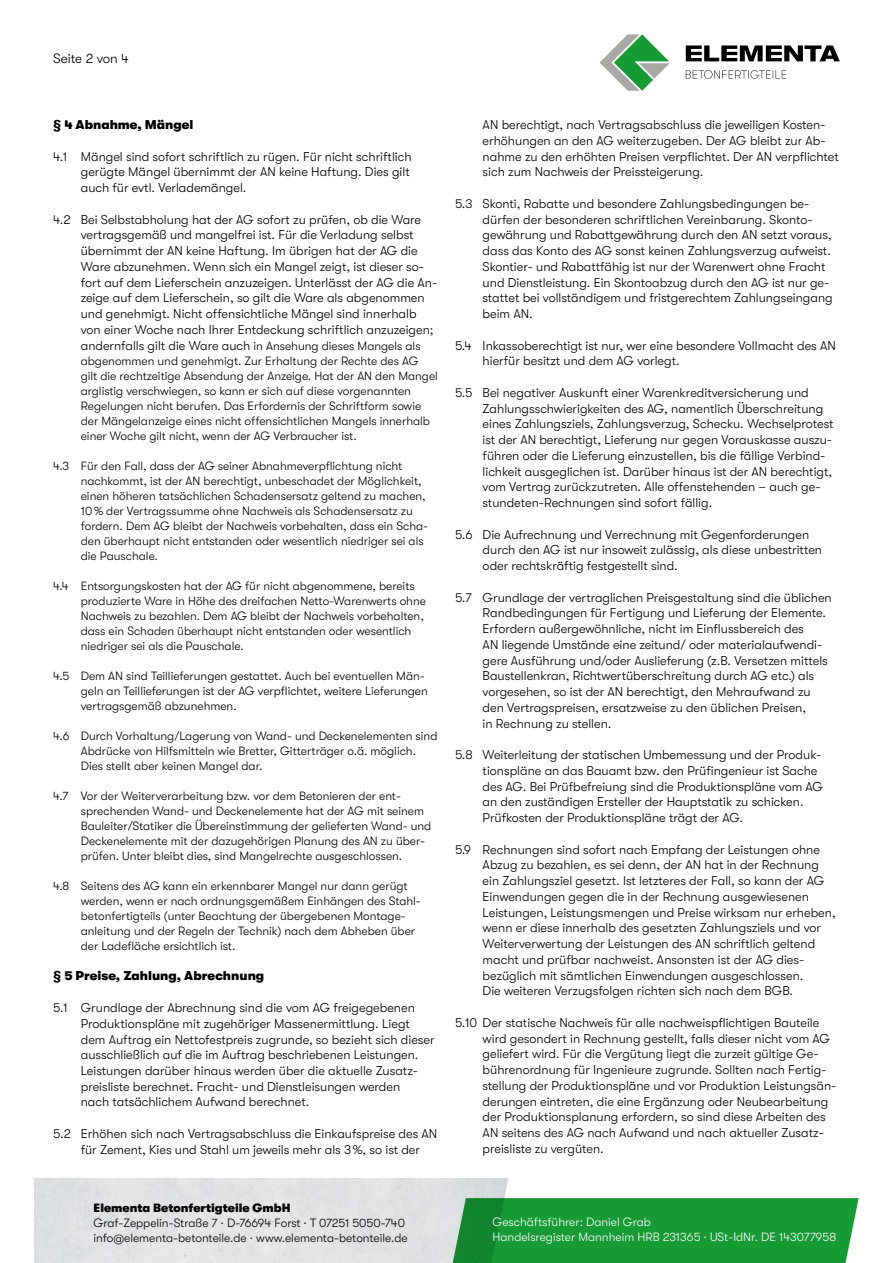
<style>
.page{position:relative;width:893px;height:1263px;background:#fff}
.page>*{position:absolute;margin:0;border:0;box-sizing:border-box;transform-origin:0 0}
.t1{font:300 13.5px "GT Walsheim Pro";color:#000}
.t2{font:300 12.75px/15.8px "GT Walsheim Pro";color:#000}
.t3{font:900 12.75px "GT Walsheim Pro";color:#000}
.t4{font:300 12px/15px "GT Walsheim Pro";color:#000}
.t5{font:300 12px/15px "GT Walsheim Pro";color:#fff}
.t6{font:900 12px "GT Walsheim Pro";color:#000}
.s1{font-size:12px}
</style>
<div class="page">
<svg style="left:450px;top:1198px;width:409px;height:65px;background:#1d9b3b"></svg>
<svg style="left:600px;top:34px;width:70px;height:57px"></svg>
<svg style="left:686px;top:70px;width:100px;height:9px"></svg>
<svg style="left:686px;top:45px;width:154px;height:16px"></svg>
<p class="t1" style="left:53px;top:50px;width:77px">Seite 2 von 4</p>
<p class="t3" style="left:53px;top:118px;width:142px">§ 4 Abnahme, Mängel</p>
<p class="t2" style="left:81px;top:148px;width:332px;text-indent:-28px">4.1 Mängel sind sofort schriftlich zu rügen. Für nicht schriftlich gerügte Mängel übernimmt der AN keine Haftung. Dies gilt auch für evtl. Verlademängel.</p>
<p class="t2" style="left:81px;top:211px;width:358px;text-indent:-28px">4.2 Bei Selbstabholung hat der AG sofort zu prüfen, ob die Ware vertragsgemäß und mangelfrei ist. Für die Verladung selbst übernimmt der AN keine Haftung. Im übrigen hat der AG die Ware abzunehmen. Wenn sich ein Mangel zeigt, ist dieser so&shy;fort auf dem Lieferschein anzuzeigen. Unterlässt der AG die An&shy;zeige auf dem Lieferschein, so gilt die Ware als abgenommen und genehmigt. Nicht offensichtliche Mängel sind innerhalb von einer Woche nach Ihrer Entdeckung schriftlich anzuzeigen; andernfalls gilt die Ware auch <span class="s1">in Ansehung dieses Mangels als</span></p>
<p class="t4" style="left:81px;top:353px;width:359px">abgenommen und genehmigt. Zur Erhaltung der Rechte des AG gilt die rechtzeitige Absendung der Anzeige. Hat der AN den Mangel arglistig verschwiegen, so kann er sich auf diese vorgenannten Regelungen nicht berufen. Das Erfordernis der Schriftform sowie der Mängelanzeige eines nicht offensichtlichen Mangels innerhalb einer Woche gilt nicht, wenn der AG Verbraucher ist.</p>
<p class="t4" style="left:81px;top:458px;width:349px;text-indent:-28px">4.3 Für den Fall, dass der AG seiner Abnahmeverpflichtung nicht nachkommt, ist der AN berechtigt, unbeschadet der Möglichkeit, einen höheren tatsächlichen Schadensersatz geltend zu machen, 10 % der Vertragssumme ohne Nachweis als Schadensersatz zu fordern. Dem AG bleibt der Nachweis vorbehalten, dass ein Scha&shy;den überhaupt nicht entstanden oder wesentlich niedriger sei als die Pauschale.</p>
<p class="t4" style="left:81px;top:578px;width:347px;text-indent:-28px">4.4 Entsorgungskosten hat der AG für nicht abgenommene, bereits produzierte Ware in Höhe des dreifachen Netto-Warenwerts ohne Nachweis zu bezahlen. Dem AG bleibt der Nachweis vorbehalten, dass ein Schaden überhaupt nicht entstanden oder wesentlich niedriger sei als die Pauschale.</p>
<p class="t4" style="left:81px;top:668px;width:349px;text-indent:-28px">4.5 Dem AN sind Teillieferungen gestattet. Auch bei eventuellen Män&shy;geln an Teillieferungen ist der AG verpflichtet, weitere Lieferungen vertragsgemäß abzunehmen.</p>
<p class="t4" style="left:81px;top:728px;width:358px;text-indent:-28px">4.6 Durch Vorhaltung/Lagerung von Wand- und Deckenelementen sind<br>Abdrücke von Hilfsmitteln wie Bretter, Gitterträger o.ä. möglich.<br>Dies stellt aber keinen Mangel dar.</p>
<p class="t4" style="left:81px;top:788px;width:352px;text-indent:-28px">4.7 Vor der Weiterverarbeitung bzw. vor dem Betonieren der ent&shy;sprechenden Wand- und Deckenelemente hat der AG mit seinem Bauleiter/Statiker die Übereinstimmung der gelieferten Wand- und Deckenelemente mit der dazugehörigen Planung des AN zu über&shy;prüfen. Unter bleibt dies, sind Mangelrechte ausgeschlossen.</p>
<p class="t4" style="left:81px;top:878px;width:340px;text-indent:-28px">4.8 Seitens des AG kann ein erkennbarer Mangel nur dann gerügt werden, wenn er nach ordnungsgemäßem Einhängen des Stahl&shy;betonfertigteils (unter Beachtung der übergebenen Montage&shy;anleitung und der Regeln der Technik) nach dem Abheben über der Ladefläche ersichtlich ist.</p>
<p class="t3" style="left:53px;top:969px;width:213px">§ 5 Preise, Zahlung, Abrechnung</p>
<p class="t2" style="left:81px;top:1000px;width:355px;text-indent:-28px">5.1 Grundlage der Abrechnung sind die vom AG freigegebenen Produktionspläne mit zugehöriger Massenermittlung. Liegt dem Auftrag ein Nettofestpreis zugrunde, so bezieht sich dieser ausschließlich auf die im Auftrag beschriebenen Leistungen.<br>Leistungen darüber hinaus werden über die aktuelle Zusatz&shy;preisliste berechnet. Fracht- und Dienstleisungen werden<br>nach tatsächlichem Aufwand berechnet.</p>
<p class="t2" style="left:81px;top:1126px;width:358px;text-indent:-28px">5.2 Erhöhen sich nach Vertragsabschluss die Einkaufspreise des AN für Zement, Kies und Stahl um jeweils mehr als 3 %, so ist der</p>
<p class="t2" style="left:483px;top:117px;width:358px">AN berechtigt, nach Vertragsabschluss die jeweiligen Kosten&shy;erhöhungen an den AG weiterzugeben. Der AG bleibt zur Ab&shy;nahme zu den erhöhten Preisen verpflichtet. Der AN verpflichtet sich zum Nachweis der Preissteigerung.</p>
<p class="t2" style="left:483px;top:196px;width:352px;text-indent:-28px">5.3 Skonti, Rabatte und besondere Zahlungsbedingungen be&shy;dürfen der besonderen schriftlichen Vereinbarung. Skonto&shy;gewährung und Rabattgewährung durch den AN setzt voraus, dass das Konto des AG sonst keinen Zahlungsverzug aufweist.<br>Skontier- und Rabattfähig ist nur der Warenwert ohne Fracht und Dienstleistung. Ein Skontoabzug durch den AG ist nur ge&shy;stattet bei vollständigem und fristgerechtem Zahlungseingang beim AN.</p>
<p class="t2" style="left:483px;top:337px;width:355px;text-indent:-28px">5.4 Inkassoberechtigt ist nur, wer eine besondere Vollmacht des AN hierfür besitzt und dem AG vorlegt.</p>
<p class="t2" style="left:483px;top:385px;width:352px;text-indent:-28px">5.5 Bei negativer Auskunft einer Warenkreditversicherung und Zahlungsschwierigkeiten des AG, namentlich Überschreitung eines Zahlungsziels, Zahlungsverzug, Schecku. Wechselprotest ist der AN berechtigt, Lieferung nur gegen Vorauskasse auszu&shy;führen oder die Lieferung einzustellen, bis die fällige Verbind&shy;lichkeit ausgeglichen ist. Darüber hinaus ist der AN berechtigt, vom Vertrag zurückzutreten. Alle offenstehenden – auch ge&shy;stundeten-Rechnungen sind sofort fällig.</p>
<p class="t2" style="left:483px;top:526px;width:341px;text-indent:-28px">5.6 Die Aufrechnung und Verrechnung mit Gegenforderungen durch den AG ist nur insoweit zulässig, als diese unbestritten oder rechtskräftig festgestellt sind.</p>
<p class="t2" style="left:483px;top:589px;width:351px;text-indent:-28px">5.7 Grundlage der vertraglichen Preisgestaltung sind die üblichen Randbedingungen für Fertigung und Lieferung der Elemente.<br>Erfordern außergewöhnliche, nicht im Einflussbereich des<br>AN liegende Umstände eine zeitund/ oder materialaufwendi&shy;gere Ausführung und/oder Auslieferung (z.B. Versetzen mittels Baustellenkran, Richtwertüberschreitung durch AG etc.) als vorgesehen, so ist der AN berechtigt, den Mehraufwand zu den Vertragspreisen, ersatzweise zu den üblichen Preisen,<br>in Rechnung zu stellen.</p>
<p class="t2" style="left:483px;top:747px;width:342px;text-indent:-28px">5.8 Weiterleitung der statischen Umbemessung und der Produk&shy;tionspläne an das Bauamt bzw. den Prüfingenieur ist Sache des AG. Bei Prüfbefreiung sind die Produktionspläne vom AG an den zuständigen Ersteller der Hauptstatik zu schicken.<br>Prüfkosten der Produktionspläne trägt der AG.</p>
<p class="t2" style="left:483px;top:841px;width:355px;text-indent:-28px">5.9 Rechnungen sind sofort nach Empfang der Leistungen ohne Abzug zu bezahlen, es sei denn, der AN hat in der Rechnung ein Zahlungsziel gesetzt. Ist letzteres der Fall, so kann der AG Einwendungen gegen die in der Rechnung ausgewiesenen Leistungen, Leistungsmengen und Preise wirksam nur erheben, wenn er diese innerhalb des gesetzten Zahlungsziels und vor Weiterverwertung der Leistungen des AN schriftlich geltend macht und prüfbar nachweist. Ansonsten ist der AG dies&shy;bezüglich mit sämtlichen Einwendungen ausgeschlossen.<br>Die weiteren Verzugsfolgen richten sich nach dem BGB.</p>
<p class="t2" style="left:483px;top:1015px;width:355px;text-indent:-28px">5.10 Der statische Nachweis für alle nachweispflichtigen Bauteile wird gesondert in Rechnung gestellt, falls dieser nicht vom AG geliefert wird. Für die Vergütung liegt die zurzeit gültige Ge&shy;bührenordnung für Ingenieure zugrunde. Sollten nach Fertig&shy;stellung der Produktionspläne und vor Produktion Leistungsän&shy;derungen eintreten, die eine Ergänzung oder Neubearbeitung der Produktionsplanung erfordern, so sind diese Arbeiten des AN seitens des AG nach Aufwand und nach aktueller Zusatz&shy;preisliste zu vergüten.</p>
<p class="t6" style="left:94px;top:1201px;width:198px">Elementa Betonfertigteile GmbH</p>
<p class="t4" style="left:94px;top:1215px;width:316px">Graf-Zeppelin-Straße 7 · D-76694 Forst · T 07251 5050-740 info@elementa-betonteile.de · www.elementa-betonteile.de</p>
<p class="t5" style="left:492px;top:1214px;width:345px">Geschäftsführer: Daniel Grab<br>Handelsregister Mannheim HRB 231365 · USt-IdNr. DE 143077958</p>
</div>
